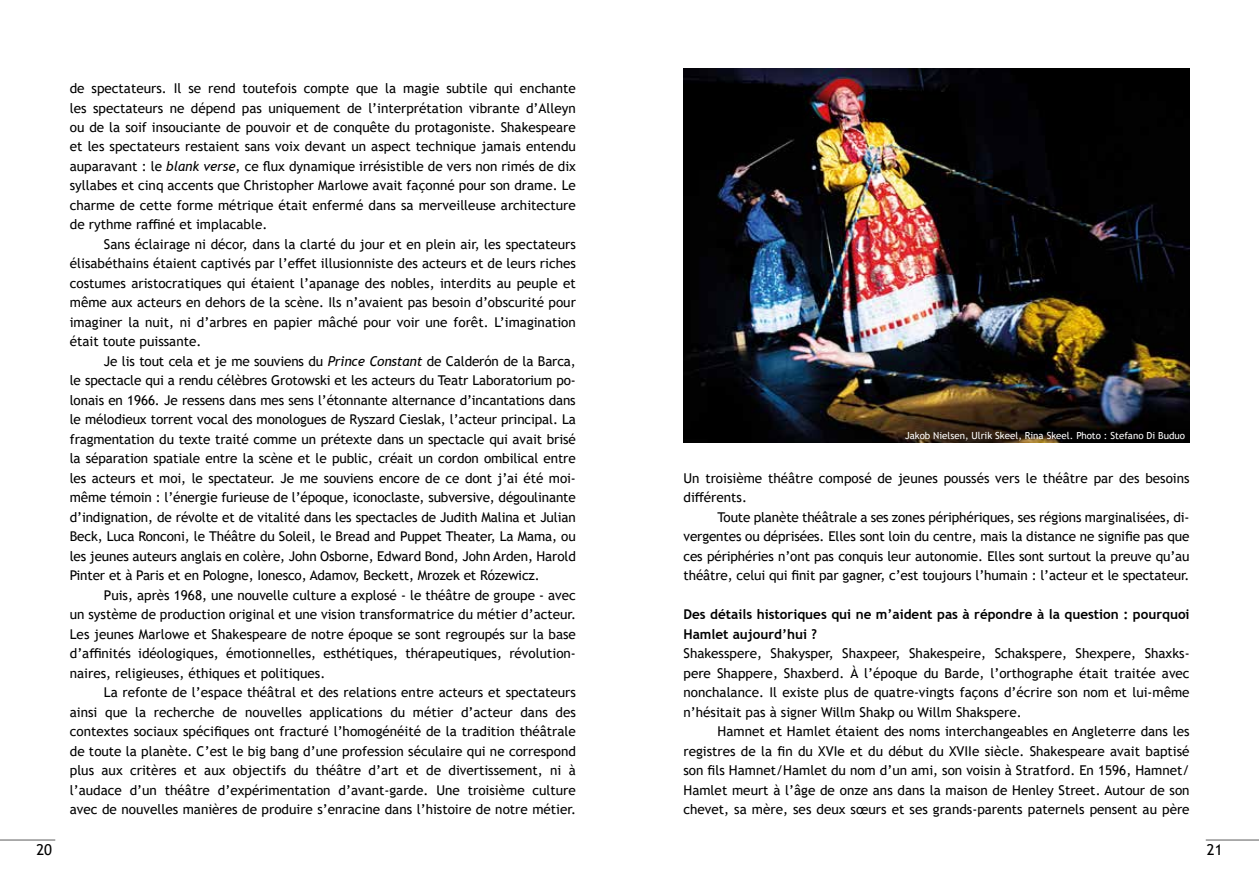
<style>
.page{position:relative;width:1259px;height:893px;background:#fff}
.page>*{position:absolute;margin:0;border:0;box-sizing:border-box;transform-origin:0 0}
.t1{font:15px "Trebuchet MS";color:#000}
.t2{font:13.5px/19.5px "Trebuchet MS";color:#000;text-align:justify}
.t3{font:700 13.5px/19.5px "Trebuchet MS";color:#000}
.t4{font:9.75px "Trebuchet MS";color:#fff}
.s1{font-style:italic}
</style>
<div class="page">
<hr style="left:0;top:840px;width:55px;height:1px;background:#000">
<hr style="left:1205px;top:840px;width:54px;height:1px;background:#000">
<img style="left:683px;top:68px;width:506px;height:375px">
<p class="t2" style="left:70px;top:78px;width:507px">de spectateurs. Il se rend toutefois compte que la magie subtile qui enchante les spectateurs ne dépend pas uniquement de l’interprétation vibrante d’Alleyn ou de la soif insouciante de pouvoir et de conquête du protagoniste. Shakespeare et les spectateurs restaient sans voix devant un aspect technique jamais entendu auparavant : le <span class="s1">blank verse</span>, ce flux dynamique irrésistible de vers non rimés de dix syllabes et cinq accents que Christopher Marlowe avait façonné pour son drame. Le charme de cette forme métrique était enfermé dans sa merveilleuse architecture de rythme raffiné et implacable.</p>
<p class="t2" style="left:70px;top:234px;width:507px;text-indent:34px">Sans éclairage ni décor, dans la clarté du jour et en plein air, les spectateurs élisabéthains étaient captivés par l’effet illusionniste des acteurs et de leurs riches costumes aristocratiques qui étaient l’apanage des nobles, interdits au peuple et même aux acteurs en dehors de la scène. Ils n’avaient pas besoin d’obscurité pour imaginer la nuit, ni d’arbres en papier mâché pour voir une forêt. L’imagination était toute puissante.</p>
<p class="t2" style="left:70px;top:351px;width:507px;text-indent:34px">Je lis tout cela et je me souviens du <span class="s1">Prince Constant</span> de Calderón de la Barca, le spectacle qui a rendu célèbres Grotowski et les acteurs du Teatr Laboratorium po&shy;lonais en 1966. Je ressens dans mes sens l’étonnante alternance d’incantations dans le mélodieux torrent vocal des monologues de Ryszard Cieslak, l’acteur principal. La fragmentation du texte traité comme un prétexte dans un spectacle qui avait brisé la séparation spatiale entre la scène et le public, créait un cordon ombilical entre les acteurs et moi, le spectateur. Je me souviens encore de ce dont j’ai été moi&shy;même témoin : l’énergie furieuse de l’époque, iconoclaste, subversive, dégoulinante d’indignation, de révolte et de vitalité dans les spectacles de Judith Malina et Julian Beck, Luca Ronconi, le Théâtre du Soleil, le Bread and Puppet Theater, La Mama, ou les jeunes auteurs anglais en colère, John Osborne, Edward Bond, John Arden, Harold Pinter et à Paris et en Pologne, Ionesco, Adamov, Beckett, Mrozek et Rózewicz.</p>
<p class="t2" style="left:70px;top:585px;width:507px;text-indent:34px">Puis, après 1968, une nouvelle culture a explosé - le théâtre de groupe - avec un système de production original et une vision transformatrice du métier d’acteur.<br>Les jeunes Marlowe et Shakespeare de notre époque se sont regroupés sur la base d’affinités idéologiques, émotionnelles, esthétiques, thérapeutiques, révolution&shy;naires, religieuses, éthiques et politiques.</p>
<p class="t2" style="left:70px;top:683px;width:507px;text-indent:34px">La refonte de l’espace théâtral et des relations entre acteurs et spectateurs ainsi que la recherche de nouvelles applications du métier d’acteur dans des contextes sociaux spécifiques ont fracturé l’homogénéité de la tradition théâtrale de toute la planète. C’est le big bang d’une profession séculaire qui ne correspond plus aux critères et aux objectifs du théâtre d’art et de divertissement, ni à l’audace d’un théâtre d’expérimentation d’avant-garde. Une troisième culture avec de nouvelles manières de produire s’enracine dans l’histoire de notre métier.</p>
<p class="t4" style="left:905px;top:429px;width:282px">Jakob Nielsen, Ulrik Skeel, Rina Skeel. Photo : Stefano Di Buduo</p>
<p class="t2" style="left:683px;top:468px;width:507px">Un troisième théâtre composé de jeunes poussés vers le théâtre par des besoins différents.</p>
<p class="t2" style="left:683px;top:507px;width:507px;text-indent:34px">Toute planète théâtrale a ses zones périphériques, ses régions marginalisées, di&shy;vergentes ou déprisées. Elles sont loin du centre, mais la distance ne signifie pas que ces périphéries n’ont pas conquis leur autonomie. Elles sont surtout la preuve qu’au théâtre, celui qui finit par gagner, c’est toujours l’humain : l’acteur et le spectateur.</p>
<p class="t3" style="left:683px;top:605px;width:507px">Des détails historiques qui ne m’aident pas à répondre à la question : pourquoi<br>Hamlet aujourd’hui ?</p>
<p class="t2" style="left:683px;top:644px;width:507px">Shakesspere, Shakysper, Shaxpeer, Shakespeire, Schakspere, Shexpere, Shaxks&shy;pere Shappere, Shaxberd. À l’époque du Barde, l’orthographe était traitée avec nonchalance. Il existe plus de quatre-vingts façons d’écrire son nom et lui-même n’hésitait pas à signer Willm Shakp ou Willm Shakspere.</p>
<p class="t2" style="left:683px;top:722px;width:507px;text-indent:34px">Hamnet et Hamlet étaient des noms interchangeables en Angleterre dans les registres de la fin du XVIe et du début du XVIIe siècle. Shakespeare avait baptisé son fils Hamnet/Hamlet du nom d’un ami, son voisin à Stratford. En 1596, Hamnet/ Hamlet meurt à l’âge de onze ans dans la maison de Henley Street. Autour de son chevet, sa mère, ses deux sœurs et ses grands-parents paternels pensent au père</p>
<p class="t1" style="left:36px;top:840px;width:17px">20</p>
<p class="t1" style="left:1207px;top:840px;width:17px">21</p>
</div>
